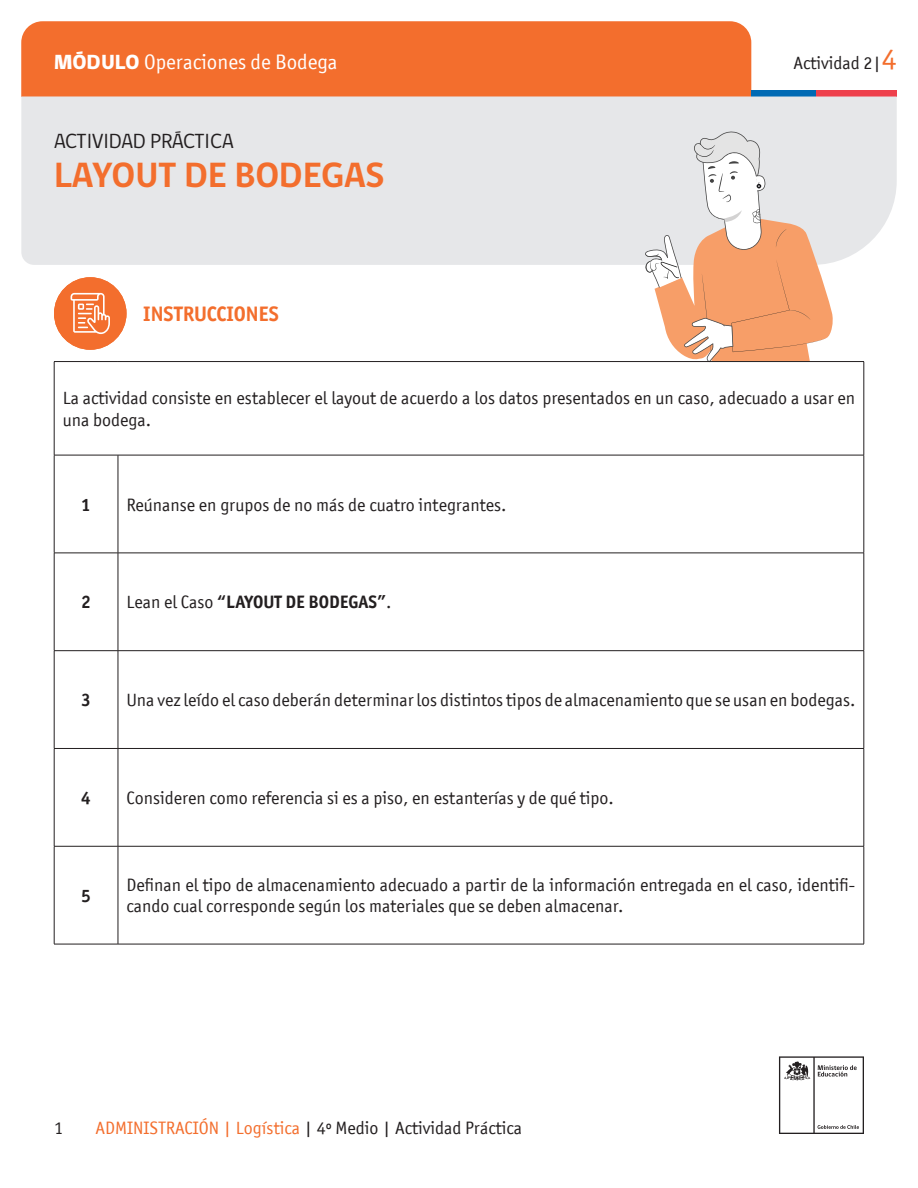
<style>
.page{position:relative;width:918px;height:1188px;background:#fff}
.page>*{position:absolute;margin:0;border:0;box-sizing:border-box;transform-origin:0 0}
.t1{font:700 36px "gob CL";color:#f36e2d}
.t2{font:21px "Officina San ITC";color:#fff}
.t3{font:21px "gob CL";color:#231f20}
.t4{font:700 21px "Officina San ITC";color:#f36e2d}
.t5{font:18px/21.6px "Officina San ITC";color:#231f20}
.t6{font:700 18px "Officina San ITC";color:#231f20}
.s1{font-family:"gob CL";font-weight:800}
.s2{font-size:30px;color:#f36e2d}
.s3{font-weight:400}
.s4{color:#f36e2d}
</style>
<div class="page">
<svg style="left:779px;top:1056px;width:85px;height:78px"></svg>
<div style="left:21px;top:21px;width:730px;height:76px;background:#f36e2d"></div>
<div style="left:751px;top:90px;width:65px;height:7px;background:#006ab4"></div>
<div style="left:816px;top:90px;width:81px;height:7px;background:#ee404c"></div>
<div style="left:21px;top:97px;width:876px;height:168px;background:#e6e7e9"></div>
<div style="left:54px;top:277px;width:73px;height:73px;background:#f36e2d;border-radius:50%"></div>
<svg style="left:71px;top:293px;width:39px;height:41px"></svg>
<svg style="left:645px;top:131px;width:189px;height:230px"></svg>
<svg style="left:119px;top:456px;width:745px;height:488px"></svg>
<hr style="left:54px;top:361px;width:64px;height:1px;background:#231f20">
<hr style="left:54px;top:362px;width:1px;height:93px;background:#231f20">
<hr style="left:118px;top:361px;width:746px;height:1px;background:#231f20">
<hr style="left:864px;top:362px;width:1px;height:93px;background:#231f20">
<hr style="left:54px;top:455px;width:64px;height:1px;background:#231f20">
<hr style="left:54px;top:455px;width:1px;height:98px;background:#231f20">
<hr style="left:118px;top:455px;width:746px;height:1px;background:#231f20">
<hr style="left:118px;top:455px;width:1px;height:98px;background:#231f20">
<hr style="left:864px;top:455px;width:1px;height:98px;background:#231f20">
<hr style="left:54px;top:553px;width:64px;height:1px;background:#231f20">
<hr style="left:54px;top:553px;width:1px;height:97px;background:#231f20">
<hr style="left:118px;top:553px;width:746px;height:1px;background:#231f20">
<hr style="left:118px;top:553px;width:1px;height:97px;background:#231f20">
<hr style="left:864px;top:553px;width:1px;height:97px;background:#231f20">
<hr style="left:54px;top:650px;width:64px;height:1px;background:#231f20">
<hr style="left:54px;top:651px;width:1px;height:97px;background:#231f20">
<hr style="left:118px;top:650px;width:746px;height:1px;background:#231f20">
<hr style="left:118px;top:651px;width:1px;height:97px;background:#231f20">
<hr style="left:864px;top:651px;width:1px;height:97px;background:#231f20">
<hr style="left:54px;top:748px;width:64px;height:1px;background:#231f20">
<hr style="left:54px;top:749px;width:1px;height:97px;background:#231f20">
<hr style="left:118px;top:748px;width:746px;height:1px;background:#231f20">
<hr style="left:118px;top:749px;width:1px;height:97px;background:#231f20">
<hr style="left:864px;top:749px;width:1px;height:97px;background:#231f20">
<hr style="left:54px;top:846px;width:64px;height:1px;background:#231f20">
<hr style="left:54px;top:846px;width:1px;height:98px;background:#231f20">
<hr style="left:118px;top:846px;width:746px;height:1px;background:#231f20">
<hr style="left:118px;top:846px;width:1px;height:98px;background:#231f20">
<hr style="left:864px;top:846px;width:1px;height:98px;background:#231f20">
<hr style="left:54px;top:944px;width:64px;height:1px;background:#231f20">
<hr style="left:118px;top:944px;width:746px;height:1px;background:#231f20">
<p class="t2" style="left:54px;top:50px;width:285px"><span class="s1">MÓDULO</span> Operaciones de Bodega</p>
<p class="t5" style="left:794px;top:52px;width:105px">Actividad 2|<span class="s2">4</span></p>
<p class="t3" style="left:54px;top:127px;width:181px">ACTIVIDAD PRÁCTICA</p>
<h1 class="t1" style="left:54px;top:150px;width:332px">LAYOUT DE BODEGAS</h1>
<p class="t4" style="left:143px;top:301px;width:137px">INSTRUCCIONES</p>
<p class="t5" style="left:63px;top:387px;width:794px">La actividad consiste en establecer el layout de acuerdo a los datos presentados en un caso, adecuado a usar en una bodega.</p>
<p class="t6" style="left:81px;top:493px;width:11px">1</p>
<p class="t5" style="left:126px;top:494px;width:382px">Reúnanse en grupos de no más de cuatro integrantes.</p>
<p class="t6" style="left:81px;top:591px;width:11px">2</p>
<p class="t6" style="left:126px;top:591px;width:267px"><span class="s3">Lean el Caso</span> “LAYOUT DE BODEGAS”<span class="s3">.</span></p>
<p class="t6" style="left:81px;top:689px;width:11px">3</p>
<p class="t5" style="left:126px;top:689px;width:730px">Una vez leído el caso deberán determinar los distintos tipos de almacenamiento que se usan en bodegas.</p>
<p class="t6" style="left:81px;top:787px;width:11px">4</p>
<p class="t5" style="left:126px;top:787px;width:489px">Consideren como referencia si es a piso, en estanterías y de qué tipo.</p>
<p class="t6" style="left:81px;top:884px;width:11px">5</p>
<p class="t5" style="left:126px;top:874px;width:730px">Definan el tipo de almacenamiento adecuado a partir de la información entregada en el caso, identifi&shy;cando cual corresponde según los materiales que se deben almacenar.</p>
<p class="t5" style="left:54px;top:1117px;width:10px">1</p>
<p class="t5" style="left:95px;top:1117px;width:428px"><span class="s4">ADMINISTRACIÓN | Logística</span> | 4º Medio | Actividad Práctica</p>
</div>
